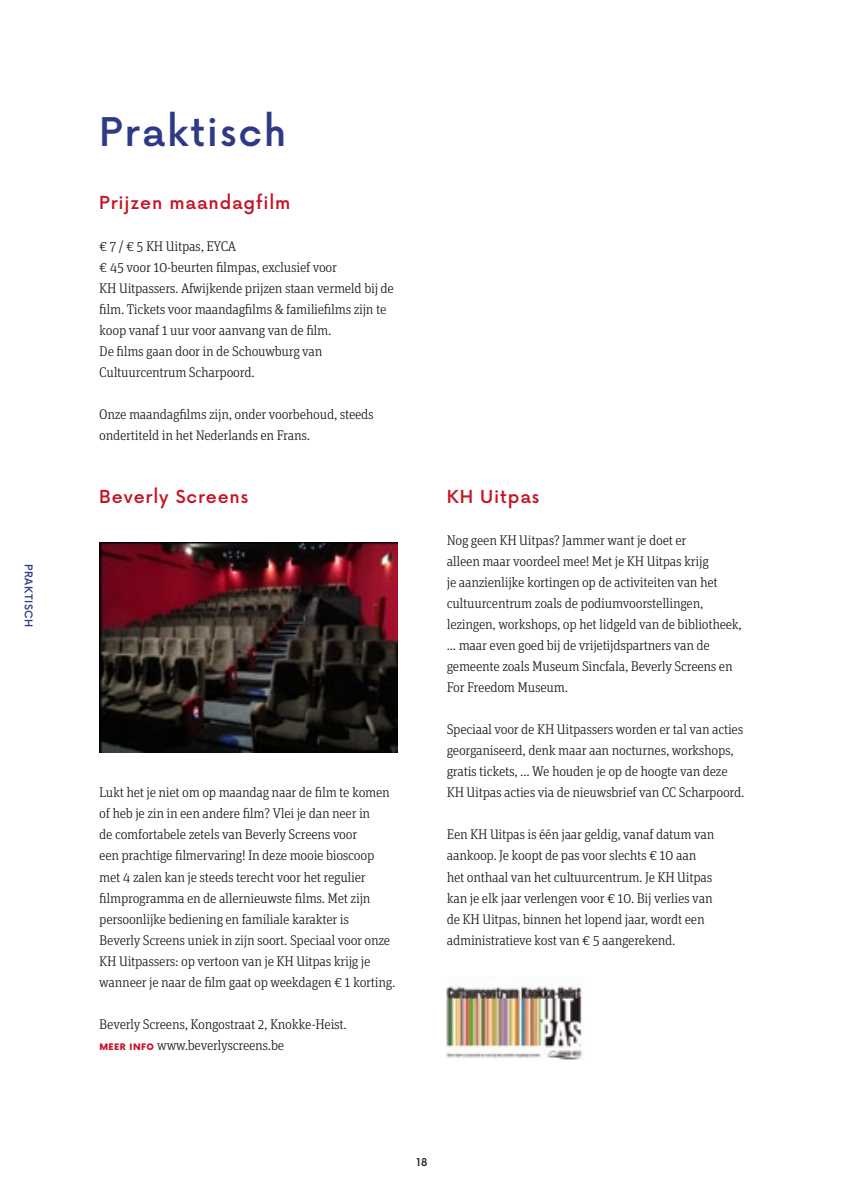
<style>
.page{position:relative;width:844px;height:1191px;background:#fff}
.page>*{position:absolute;margin:0;border:0;box-sizing:border-box;transform-origin:0 0}
.t1{font:500 38.5px "Now Alt";letter-spacing:.05em;color:#2f3a87}
.t2{font:500 17.5px "Now Alt";letter-spacing:.05em;color:#c51423}
.t3{font:300 14px/21px "Unit Slab Pro";letter-spacing:-.02em;color:#181716}
.t4{font:500 10.5px "Now Alt";letter-spacing:.065em;color:#2f3a87}
.t5{font:500 10.5px "Now Alt";color:#181716}
.s1{font-family:"Now Alt";font-weight:900;font-size:8.75px;color:#c51423}
</style>
<div class="page">
<img style="left:446px;top:976px;width:137px;height:84px">
<img style="left:99px;top:542px;width:298px;height:210px">
<p class="t4" style="left:37px;top:563px;width:65px;rotate:90deg">Praktisch</p>
<h1 class="t1" style="left:99px;top:102px;width:188px">Praktisch</h1>
<p class="t2" style="left:99px;top:189px;width:193px">Prijzen maandagfilm</p>
<p class="t3" style="left:99px;top:235px;width:296px">€ 7 / € 5 KH Uitpas, EYCA<br>€ 45 voor 10-beurten filmpas, exclusief voor<br>KH Uitpassers. Afwijkende prijzen staan vermeld bij de film. Tickets voor maandagfilms &amp; familiefilms zijn te koop vanaf 1 uur voor aanvang van de film.<br>De films gaan door in de Schouwburg van Cultuurcentrum Scharpoord.</p>
<p class="t3" style="left:99px;top:403px;width:276px">Onze maandagfilms zijn, onder voorbehoud, steeds ondertiteld in het Nederlands en Frans.</p>
<p class="t2" style="left:99px;top:483px;width:150px">Beverly Screens</p>
<p class="t3" style="left:99px;top:781px;width:297px">Lukt het je niet om op maandag naar de film te komen of heb je zin in een andere film? Vlei je dan neer in<br>de comfortabele zetels van Beverly Screens voor<br>een prachtige filmervaring! In deze mooie bioscoop met 4 zalen kan je steeds terecht voor het regulier filmprogramma en de allernieuwste films. Met zijn persoonlijke bediening en familiale karakter is<br>Beverly Screens uniek in zijn soort. Speciaal voor onze KH Uitpassers: op vertoon van je KH Uitpas krijg je wanneer je naar de film gaat op weekdagen € 1 korting.</p>
<p class="t3" style="left:99px;top:1012px;width:249px">Beverly Screens, Kongostraat 2, Knokke-Heist.<br><span class="s1">MEER INFO</span> www.beverlyscreens.be</p>
<p class="t2" style="left:446px;top:483px;width:94px">KH Uitpas</p>
<p class="t3" style="left:446px;top:529px;width:296px">Nog geen KH Uitpas? Jammer want je doet er<br>alleen maar voordeel mee! Met je KH Uitpas krijg<br>je aanzienlijke kortingen op de activiteiten van het cultuurcentrum zoals de podiumvoorstellingen, lezingen, workshops, op het lidgeld van de bibliotheek, ... maar even goed bij de vrijetijdspartners van de gemeente zoals Museum Sincfala, Beverly Screens en For Freedom Museum.</p>
<p class="t3" style="left:446px;top:718px;width:299px">Speciaal voor de KH Uitpassers worden er tal van acties georganiseerd, denk maar aan nocturnes, workshops, gratis tickets, ... We houden je op de hoogte van deze KH Uitpas acties via de nieuwsbrief van CC Scharpoord.</p>
<p class="t3" style="left:446px;top:823px;width:269px">Een KH Uitpas is één jaar geldig, vanaf datum van aankoop. Je koopt de pas voor slechts € 10 aan het onthaal van het cultuurcentrum. Je KH Uitpas kan je elk jaar verlengen voor € 10. Bij verlies van de KH Uitpas, binnen het lopend jaar, wordt een administratieve kost van € 5 aangerekend.</p>
<p class="t5" style="left:416px;top:1154px;width:12px">18</p>
</div>
